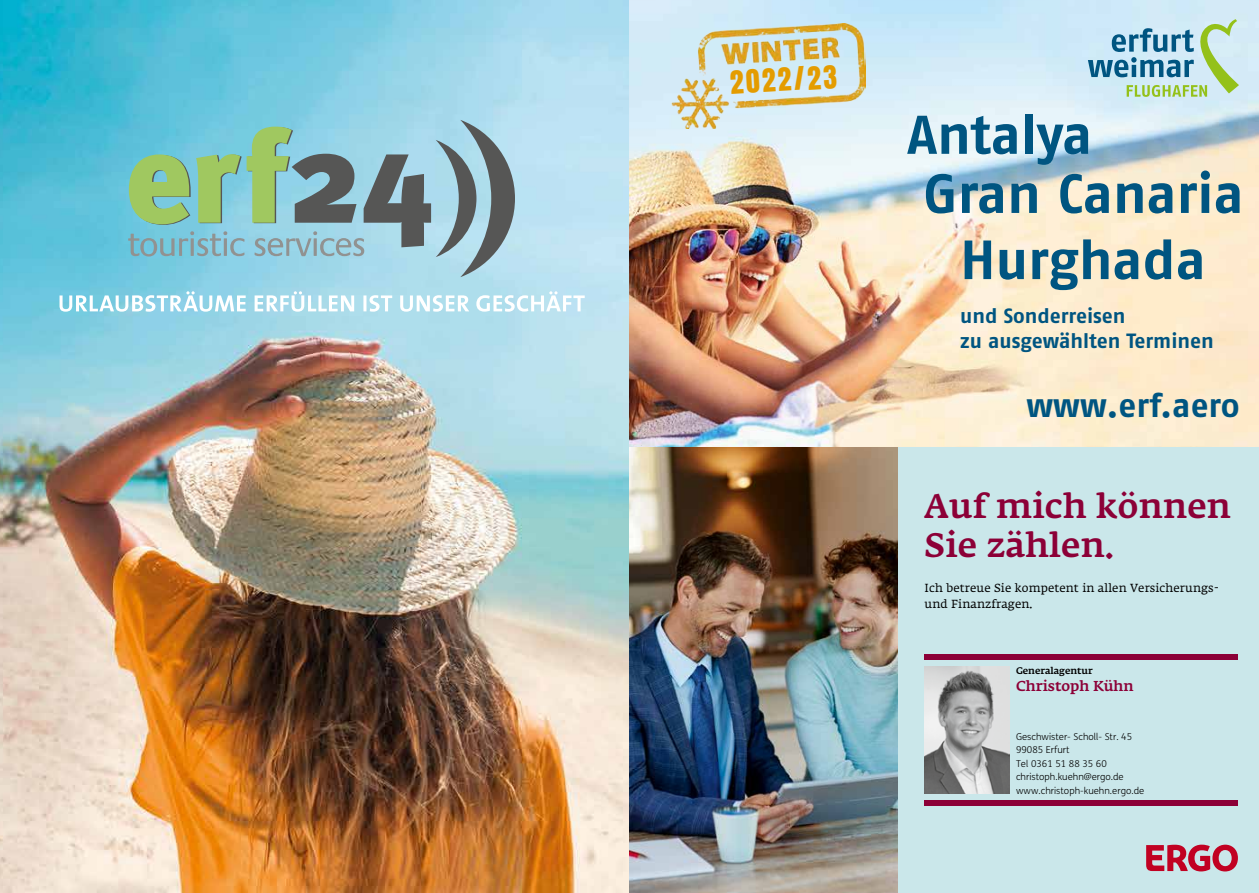
<style>
.page{position:relative;width:1259px;height:893px;background:#fff}
.page>*{position:absolute;margin:0;border:0;box-sizing:border-box;transform-origin:0 0}
.t1{font:700 55.05px/59.1px "Fago OT";letter-spacing:-.005em;color:#005581}
.t2{font:500 33.75px/38.8px "Fedra Serif A Pro";letter-spacing:.01em;color:#8c0037}
.t3{font:700 33.45px "Fago OT";color:#005581}
.t4{font:27.3px "Anton";color:#e49c00}
.t5{font:700 20.7px/24.8px "Fago OT";color:#005581}
.t6{font:500 14.25px "Fedra Serif A Pro";color:#8c0037}
.t7{font:11.55px/16.2px "Fedra Serif A Pro";letter-spacing:.01em;color:#000}
.t8{font:300 9.45px/13.5px "FS Me";color:#000}
.t9{font:500 9.45px "Fedra Serif A Pro";color:#000}
.s1{font-size:54.45px}
</style>
<div class="page">
<img style="left:0;top:0;width:629px;height:893px">
<svg style="left:60px;top:291px;width:525px;height:21px"></svg>
<svg style="left:128px;top:120px;width:387px;height:157px;background:#89b8b8"></svg>
<div style="left:897px;top:446px;width:362px;height:447px;background:#cae7ea"></div>
<svg style="left:1146px;top:845px;width:92px;height:26px"></svg>
<img style="left:629px;top:446px;width:268px;height:447px">
<div style="left:924px;top:800px;width:313px;height:6px;background:#8c0037"></div>
<img style="left:924px;top:666px;width:85px;height:127px">
<div style="left:924px;top:654px;width:313px;height:6px;background:#8c0037"></div>
<img style="left:629px;top:0;width:630px;height:446px">
<svg style="left:1088px;top:19px;width:151px;height:78px;background:#abcfcd"></svg>
<img style="left:671px;top:23px;width:194px;height:105px">
<svg style="left:1094px;top:446px;width:165px;height:1px"></svg>
<svg style="left:635px;top:446px;width:171px;height:1px"></svg>
<h3 class="t4" style="left:729px;top:69px;width:108px;rotate:-4deg">2022/23</h3>
<h1 class="t1" style="left:907px;top:105px;width:338px"><span class="s1">A</span>ntalya<br>Gran Canaria</h1>
<h1 class="t1" style="left:960px;top:230px;width:247px">Hurghada</h1>
<h3 class="t5" style="left:960px;top:303px;width:255px">und Sonderreisen<br>zu ausgewählten Terminen</h3>
<h3 class="t3" style="left:1026px;top:385px;width:215px">www.erf.aero</h3>
<h2 class="t2" style="left:924px;top:487px;width:308px">Auf mich können<br>Sie zählen.</h2>
<p class="t7" style="left:924px;top:580px;width:296px">Ich betreue Sie kompetent in allen Versicherungs&shy;und Finanzfragen.</p>
<p class="t9" style="left:1016px;top:665px;width:78px">Generalagentur</p>
<h3 class="t6" style="left:1016px;top:678px;width:119px">Christoph Kühn</h3>
<p class="t8" style="left:1016px;top:729px;width:118px">Geschwister- Scholl- Str. 45<br>99085 Erfurt</p>
<p class="t8" style="left:1016px;top:783px;width:130px">www.christoph-kuehn.ergo.de</p>
<p class="t8" style="left:1016px;top:756px;width:109px">Tel 0361 51 88 35 60 christoph.kuehn@ergo.de</p>
</div>
